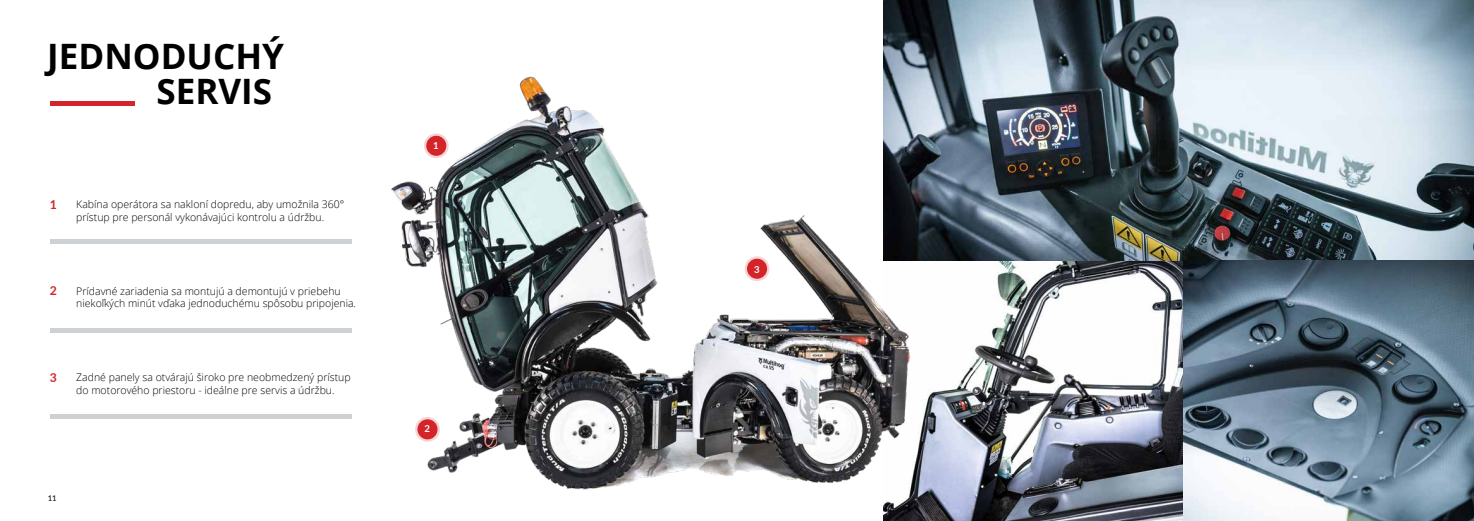
<style>
.page{position:relative;width:1474px;height:521px;background:#fff}
.page>*{position:absolute;margin:0;border:0;box-sizing:border-box;transform-origin:0 0}
.t1{font:700 35px/35px "Open Sans";color:#000}
.t2{font:700 12.25px "Lato";color:#d3242a}
.t3{font:300 10.5px/12.6px "Open Sans";color:#000}
.t4{font:700 9.62px "Lato";color:#fff}
.t5{font:7.88px "Lato";color:#000}
</style>
<div class="page">
<img style="left:883px;top:0;width:590px;height:521px">
<img style="left:342px;top:47px;width:592px;height:463px">
<div style="left:50px;top:101px;width:84px;height:5px;background:#d3242a"></div>
<div style="left:50px;top:239px;width:301px;height:5px;background:#cdd1d3"></div>
<div style="left:50px;top:328px;width:301px;height:5px;background:#cdd1d3"></div>
<svg style="left:424px;top:133px;width:24px;height:25px"></svg>
<hr style="left:50px;top:414px;width:301px;height:4px;background:#cdd1d3">
<div style="left:426px;top:136px;width:20px;height:20px;background:#d3242a;border-radius:50%"></div>
<svg style="left:415px;top:417px;width:25px;height:25px"></svg>
<div style="left:417px;top:419px;width:20px;height:20px;background:#d3242a;border-radius:50%"></div>
<svg style="left:744px;top:256px;width:25px;height:25px"></svg>
<div style="left:747px;top:259px;width:20px;height:20px;background:#d3242a;border-radius:50%"></div>
<h1 class="t1" style="left:156px;top:38px;width:129px;text-indent:-109px">JEDNODUCHÝ<br>SERVIS</h1>
<p class="t2" style="left:50px;top:195px;width:9px">1</p>
<p class="t3" style="left:76px;top:198px;width:269px">Kabína operátora sa nakloní dopredu, aby umožnila 360° prístup pre personál vykonávajúci kontrolu a údržbu.</p>
<p class="t2" style="left:50px;top:281px;width:9px">2</p>
<p class="t3" style="left:76px;top:284px;width:281px">Prídavné zariadenia sa montujú a demontujú v priebehu niekoľkých minút vďaka jednoduchému spôsobu pripojenia.</p>
<p class="t2" style="left:50px;top:368px;width:9px">3</p>
<p class="t3" style="left:76px;top:371px;width:276px">Zadné panely sa otvárajú široko pre neobmedzený prístup do motorového priestoru - ideálne pre servis a údržbu.</p>
<p class="t5" style="left:48px;top:492px;width:11px">11</p>
<p class="t4" style="left:433px;top:138px;width:7px">1</p>
<p class="t4" style="left:424px;top:421px;width:7px">2</p>
<p class="t4" style="left:754px;top:262px;width:7px">3</p>
</div>
